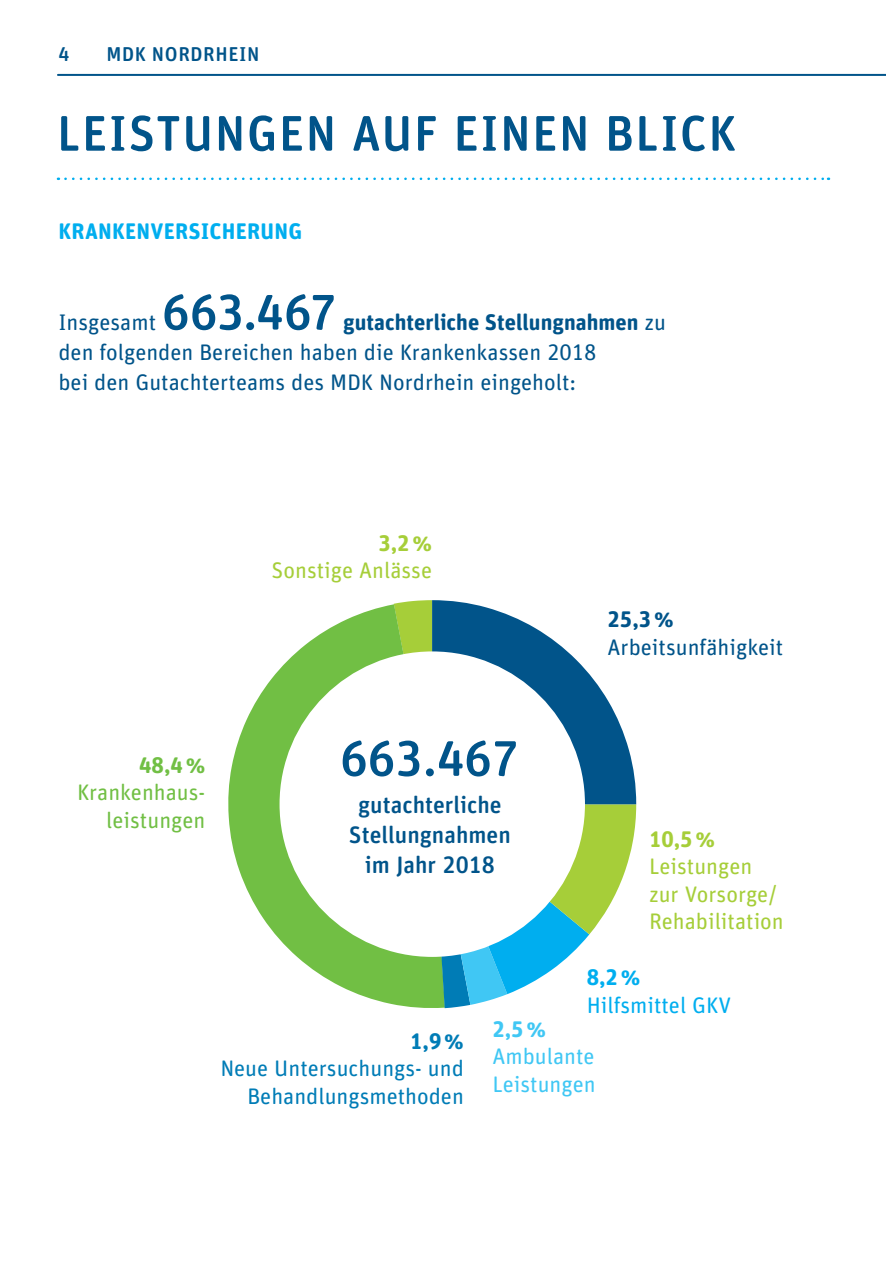
<style>
.page{position:relative;width:886px;height:1276px;background:#fff}
.page>*{position:absolute;margin:0;border:0;box-sizing:border-box;transform-origin:0 0}
.t1{font:500 50px "Unit Rounded Pro";letter-spacing:.025em;color:#01548a}
.t2{font:500 23.75px "Unit Rounded Pro";color:#01548a}
.t3{font:22.5px "Unit Rounded Pro";color:#01548a}
.t4{font:22.5px "Unit Rounded Pro";color:#a6ce39}
.t5{font:22.5px/27.5px "Unit Rounded Pro";color:#007cb6;text-align:right}
.t6{font:700 22.5px "Unit Rounded Pro";color:#01548a}
.Grafik_Fließtext{font:700 22.5px "Unit Rounded Pro";letter-spacing:.01em;color:#00aeef}
.t7{font:22.5px/27.5px "Unit Rounded Pro";color:#71bf44;text-align:right}
.t8{font:22.5px/27.5px "Unit Rounded Pro";color:#40c7f4}
.t9{font:22.5px "Unit Rounded Pro";color:#00aeef}
.t10{font:700 22.5px "Unit Rounded Pro";color:#a6ce39}
.t11{font:700 22.5px "Unit Rounded Pro";color:#71bf44}
.t12{font:700 22.5px "Unit Rounded Pro";color:#40c7f4}
.t13{font:700 22.5px "Unit Rounded Pro";color:#007cb6}
.t14{font:500 20px "Unit Rounded OT";letter-spacing:.03em;color:#01548a}
.s1{font-weight:400}
</style>
<div class="page">
<svg style="left:228px;top:604px;width:166px;height:401px;fill:#71bf44"></svg>
<svg style="left:394px;top:600px;width:242px;height:408px"></svg>
<div style="left:279px;top:651px;width:306px;height:306px;background:#fff;border-radius:50%"></div>
<svg style="left:65px;top:177px;width:764px;height:3px"></svg>
<hr style="left:58px;top:74px;width:828px;height:2px;background:#01548a">
<p class="t14" style="left:58px;top:42px;width:12px">4</p>
<p class="t14" style="left:106px;top:42px;width:155px">MDK NORDRHEIN</p>
<p class="t1" style="left:57px;top:98px;width:681px">LEISTUNGEN AUF EINEN BLICK</p>
<p class="Grafik_Fließtext" style="left:59px;top:215px;width:245px">KRANKENVERSICHERUNG</p>
<p class="t1" style="left:162px;top:277px;width:177px">663.467</p>
<p class="t6" style="left:343px;top:306px;width:324px">gutachterliche Stellungnahmen <span class="s1">zu</span></p>
<p class="t3" style="left:58px;top:336px;width:540px">den folgenden Bereichen haben die Krankenkassen 2018</p>
<p class="t3" style="left:58px;top:366px;width:519px">bei den Gutachterteams des MDK Nordrhein eingeholt:</p>
<p class="t3" style="left:58px;top:306px;width:99px">Insgesamt</p>
<p class="t10" style="left:378px;top:527px;width:55px">3,2%</p>
<p class="t4" style="left:272px;top:555px;width:162px">Sonstige Anlässe</p>
<p class="t6" style="left:608px;top:603px;width:68px">25,3%</p>
<p class="t3" style="left:608px;top:631px;width:177px">Arbeitsunfähigkeit</p>
<p class="t11" style="left:139px;top:749px;width:68px">48,4%</p>
<p class="t7" style="left:77px;top:778px;width:130px">Krankenhaus&shy;leistungen</p>
<p class="t1" style="left:340px;top:723px;width:180px">663.467</p>
<p class="t2" style="left:358px;top:788px;width:145px">gutachterliche</p>
<p class="t2" style="left:349px;top:818px;width:163px">Stellungnahmen</p>
<p class="t2" style="left:365px;top:848px;width:131px">im Jahr 2018</p>
<p class="t10" style="left:649px;top:822px;width:68px">10,5%</p>
<p class="t4" style="left:649px;top:850px;width:105px">Leistungen</p>
<p class="t4" style="left:649px;top:878px;width:129px">zur Vorsorge/</p>
<p class="t4" style="left:649px;top:905px;width:136px">Rehabilitation</p>
<p class="Grafik_Fließtext" style="left:587px;top:961px;width:55px">8,2%</p>
<p class="t9" style="left:587px;top:989px;width:146px">Hilfsmittel GKV</p>
<p class="t13" style="left:410px;top:1024px;width:55px">1,9%</p>
<p class="t5" style="left:220px;top:1053px;width:245px">Neue Untersuchungs- und<br>Behandlungsmethoden</p>
<p class="t12" style="left:492px;top:1012px;width:55px">2,5%</p>
<p class="t8" style="left:492px;top:1041px;width:105px">Ambulante<br>Leistungen</p>
</div>
